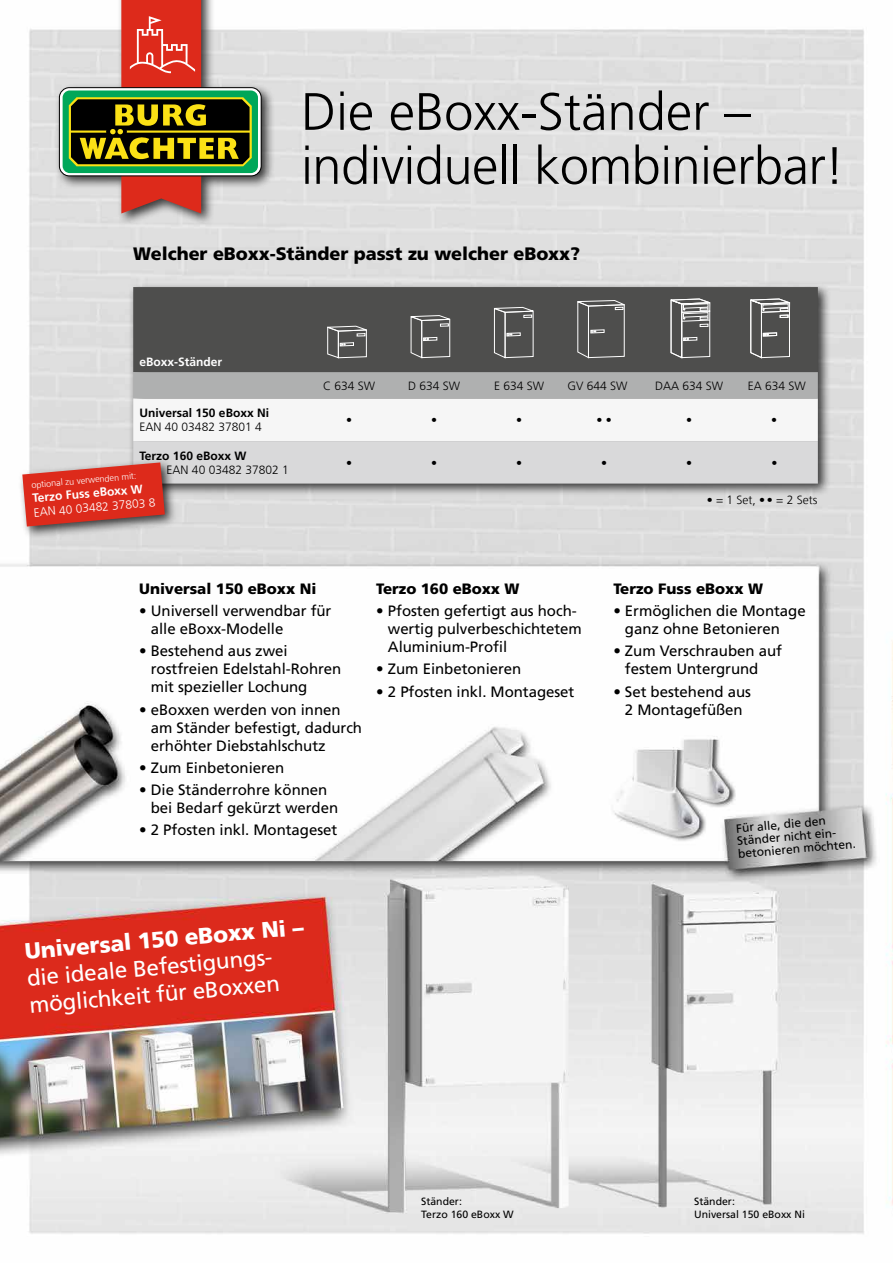
<style>
.page{position:relative;width:893px;height:1263px;background:#fff}
.page>*{position:absolute;margin:0;border:0;box-sizing:border-box;transform-origin:0 0}
.t1{font:300 52.5px/54px "Frutiger";letter-spacing:-.01em;color:#000}
.t2{font:22.5px/27px "Frutiger";color:#fff}
.t3{font:900 22.5px "Frutiger";color:#fff}
.t4{font:900 18px "Frutiger LT Com";letter-spacing:-.005em;color:#000}
.t5{font:15px/18px "Frutiger LT Com";letter-spacing:-.005em;color:#000}
.t6{font:900 15px "Frutiger LT Com";letter-spacing:-.005em;color:#000}
.t7{font:300 12px "Frutiger LT Com";color:#000}
.t8{font:12px/12.8px "Frutiger LT Com";color:#000}
.t9{font:300 12px "Frutiger";color:#000}
.t10{font:700 12px "Frutiger LT Com";color:#000}
.t11{font:700 12px "Frutiger LT Com";color:#fff}
.t12{font:300 12px "Frutiger LT Com";color:#fff}
.t13{font:10.5px/12.6px "Frutiger LT Com";color:#000}
.t14{font:300 9px "Frutiger LT Com";color:#fff}
</style>
<div class="page">
<img style="left:0;top:29px;width:893px;height:1205px">
<div style="left:128px;top:282px;width:703px;height:215px;background:#000;opacity:.75"></div>
<div style="left:133px;top:287px;width:685px;height:85px;background:#4e4e4d"></div>
<div style="left:54px;top:0;width:221px;height:226px;background:#000;opacity:.75"></div>
<div style="left:63px;top:90px;width:195px;height:83px;background:#00a759;border-radius:7px"></div>
<svg style="left:69px;top:0;width:183px;height:213px;background:#a08060"></svg>
<svg style="left:325px;top:326px;width:42px;height:32px"></svg>
<svg style="left:408px;top:315px;width:42px;height:43px;background:#6b6b6a"></svg>
<svg style="left:492px;top:307px;width:42px;height:51px;background:#6a6a69"></svg>
<svg style="left:575px;top:300px;width:50px;height:58px;background:#646463"></svg>
<svg style="left:668px;top:298px;width:42px;height:60px;background:#787878"></svg>
<svg style="left:748px;top:298px;width:42px;height:60px;background:#727271"></svg>
<div style="left:18px;top:458px;width:160px;height:81px;background:#000;opacity:.75"></div>
<svg style="left:22px;top:372px;width:796px;height:154px"></svg>
<h1 class="t1" style="left:301px;top:85px;width:545px">Die eBoxx-Ständer – individuell kombinierbar!</h1>
<p class="t4" style="left:133px;top:243px;width:448px">Welcher eBoxx-Ständer passt zu welcher eBoxx?</p>
<p class="t11" style="left:140px;top:354px;width:84px">eBoxx-Ständer</p>
<p class="t10" style="left:140px;top:406px;width:131px">Universal 150 eBoxx Ni</p>
<p class="t7" style="left:140px;top:420px;width:124px">EAN 40 03482 37801 4</p>
<p class="t10" style="left:140px;top:448px;width:108px">Terzo 160 eBoxx W</p>
<p class="t7" style="left:167px;top:463px;width:124px">EAN 40 03482 37802 1</p>
<p class="t14" style="left:31px;top:480px;width:107px;rotate:-5deg">optional zu verwenden mit:</p>
<p class="t11" style="left:32px;top:491px;width:112px;rotate:-5deg">Terzo Fuss eBoxx W</p>
<p class="t12" style="left:33px;top:506px;width:124px;rotate:-5deg">EAN 40 03482 37803 8</p>
<p class="t9" style="left:323px;top:379px;width:54px">C 634 SW</p>
<p class="t9" style="left:408px;top:379px;width:54px">D 634 SW</p>
<p class="t9" style="left:494px;top:379px;width:52px">E 634 SW</p>
<p class="t9" style="left:567px;top:379px;width:62px">GV 644 SW</p>
<p class="t9" style="left:655px;top:379px;width:70px">DAA 634 SW</p>
<p class="t9" style="left:748px;top:379px;width:60px">EA 634 SW</p>
<p class="t7" style="left:346px;top:413px;width:7px">•</p>
<p class="t7" style="left:431px;top:413px;width:7px">•</p>
<p class="t7" style="left:516px;top:413px;width:7px">•</p>
<p class="t7" style="left:596px;top:413px;width:17px">• •</p>
<p class="t7" style="left:686px;top:413px;width:7px">•</p>
<p class="t7" style="left:771px;top:413px;width:7px">•</p>
<p class="t7" style="left:346px;top:456px;width:7px">•</p>
<p class="t7" style="left:431px;top:456px;width:7px">•</p>
<p class="t7" style="left:516px;top:456px;width:7px">•</p>
<p class="t7" style="left:601px;top:456px;width:7px">•</p>
<p class="t7" style="left:686px;top:456px;width:7px">•</p>
<p class="t7" style="left:771px;top:456px;width:7px">•</p>
<p class="t7" style="left:707px;top:492px;width:112px">• = 1 Set, •• = 2 Sets</p>
<p class="t6" style="left:139px;top:580px;width:179px">Universal 150 eBoxx Ni</p>
<p class="t5" style="left:151px;top:602px;width:182px;text-indent:-12px">• Universell verwendbar für alle eBoxx-Modelle</p>
<p class="t5" style="left:151px;top:642px;width:192px;text-indent:-12px">• Bestehend aus zwei rostfreien Edelstahl-Rohren mit spezieller Lochung</p>
<p class="t5" style="left:151px;top:700px;width:213px;text-indent:-12px">• eBoxxen werden von innen am Ständer befestigt, dadurch erhöhter Diebstahlschutz</p>
<p class="t5" style="left:139px;top:759px;width:147px">• Zum Einbetonieren</p>
<p class="t5" style="left:151px;top:781px;width:189px;text-indent:-12px">• Die Ständerrohre können bei Bedarf gekürzt werden</p>
<p class="t5" style="left:139px;top:821px;width:200px">• 2 Pfosten inkl. Montageset</p>
<p class="t6" style="left:376px;top:580px;width:145px">Terzo 160 eBoxx W</p>
<p class="t5" style="left:388px;top:602px;width:195px;text-indent:-12px">• Pfosten gefertigt aus hoch&shy;wertig pulverbeschichtetem<br>Aluminium-Profil</p>
<p class="t5" style="left:376px;top:660px;width:147px">• Zum Einbetonieren</p>
<p class="t5" style="left:376px;top:682px;width:200px">• 2 Pfosten inkl. Montageset</p>
<h2 class="t3" style="left:24px;top:938px;width:281px;rotate:-5deg">Universal 150 eBoxx Ni –</h2>
<h2 class="t2" style="left:26px;top:964px;width:253px;rotate:-5deg">die ideale Befestigungs&shy;möglichkeit für eBoxxen</h2>
<p class="t6" style="left:613px;top:580px;width:151px">Terzo Fuss eBoxx W</p>
<p class="t5" style="left:625px;top:602px;width:182px;text-indent:-12px">• Ermöglichen die Montage ganz ohne Betonieren</p>
<p class="t5" style="left:625px;top:642px;width:158px;text-indent:-12px">• Zum Verschrauben auf festem Untergrund</p>
<p class="t5" style="left:613px;top:682px;width:139px;text-align:center">• Set bestehend aus<br>2 Montagefüßen</p>
<p class="t8" style="left:735px;top:822px;width:120px;rotate:-5deg">Für alle, die den<br>Ständer nicht ein&shy;betonieren möchten.</p>
<p class="t13" style="left:421px;top:1195px;width:94px">Ständer:<br>Terzo 160 eBoxx W</p>
<p class="t13" style="left:694px;top:1195px;width:112px">Ständer:<br>Universal 150 eBoxx Ni</p>
</div>
